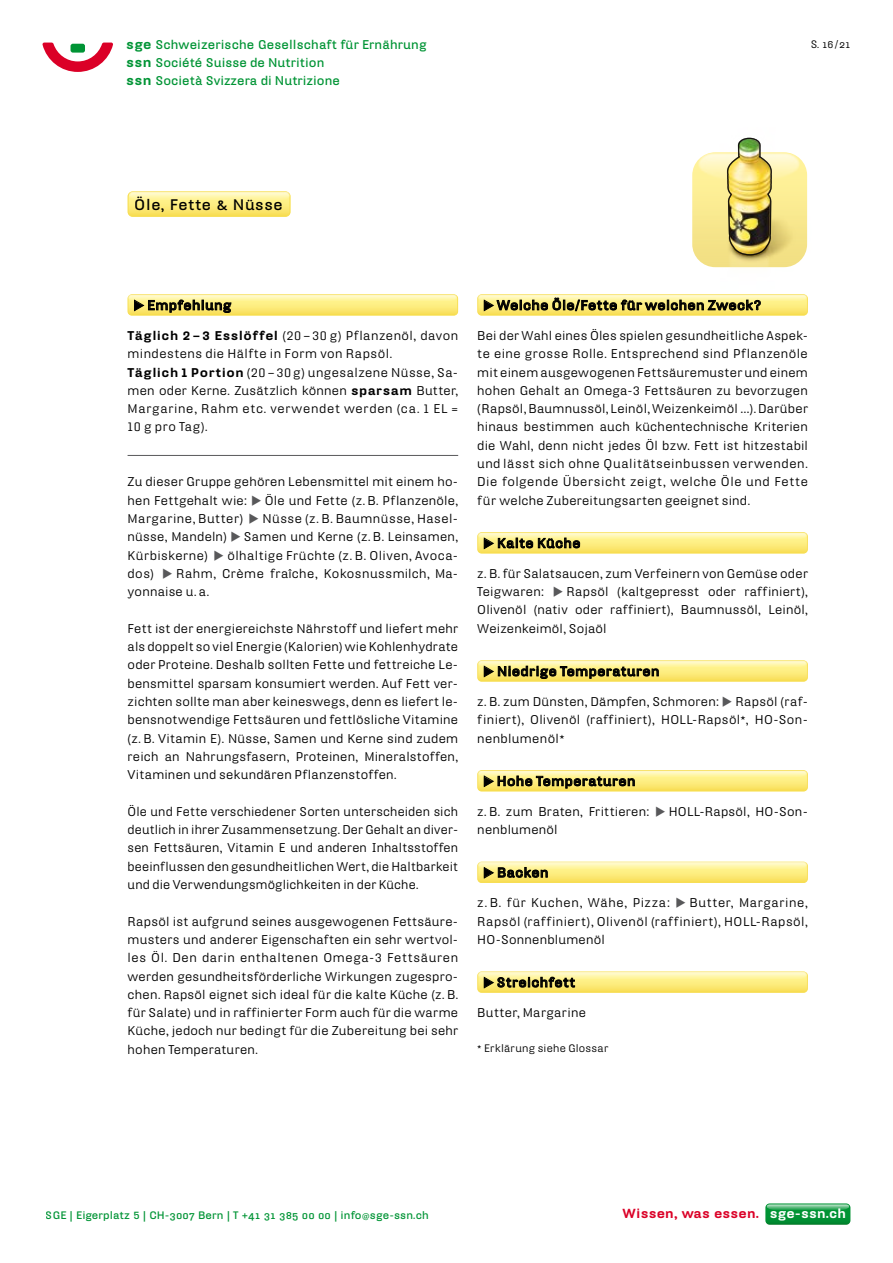
<style>
.page{position:relative;width:893px;height:1263px;background:#fff}
.page>*{position:absolute;margin:0;border:0;box-sizing:border-box;transform-origin:0 0}
.t1{font:700 14.85px "Hydra Text";letter-spacing:.03em;color:#000}
.t2{font:700 13.05px "Hydra Text";letter-spacing:.035em;color:#000}
.t3{font:900 12.75px "Hydra Text";letter-spacing:.01em;color:#db0027}
.t4{font:12.3px/18.3px "Hydra Text";letter-spacing:.025em;color:#000;text-align:justify}
.t5{font:700 12.3px/18px "Hydra Text";letter-spacing:.005em;color:#009435}
.t6{font:700 10.5px "Hydra Text";letter-spacing:.01em;color:#009435}
.t7{font:10.5px "Hydra Text";letter-spacing:.025em;color:#000}
.t8{font:10.5px "Hydra Text Regular Expert";color:#000}
.s1{font-weight:900;font-size:13.05px}
.s2{font-family:"Hydra Text"}
.s3{font-weight:900}
.s4{color:#58585a}
.s5{font-family:"Hydra Text Bold Expert";font-weight:400}
.s6{font-weight:400}
.s7{color:#fff}
</style>
<div class="page">
<svg style="left:43px;top:43px;width:70px;height:29px"></svg>
<svg style="left:765px;top:1203px;width:85px;height:22px;background:#249f4f"></svg>
<img style="left:713px;top:137px;width:95px;height:131px">
<img style="left:692px;top:138px;width:115px;height:129px">
<svg style="left:128px;top:294px;width:330px;height:22px;background:#ecdd7e"></svg>
<hr style="left:128px;top:455px;width:330px;height:1px;background:#58585a">
<svg style="left:477px;top:294px;width:331px;height:22px;background:#cfc270"></svg>
<svg style="left:477px;top:532px;width:331px;height:21px;background:#ecdd7e"></svg>
<svg style="left:477px;top:660px;width:331px;height:22px;background:#dfd278"></svg>
<svg style="left:477px;top:770px;width:331px;height:21px;background:#e3d579"></svg>
<svg style="left:477px;top:862px;width:331px;height:21px;background:#f1e282"></svg>
<svg style="left:477px;top:971px;width:331px;height:22px;background:#eddf81"></svg>
<svg style="left:128px;top:191px;width:163px;height:26px;background:#fbe876"></svg>
<img style="left:129px;top:192px;width:160px;height:7px">
<p class="t5" style="left:126px;top:35px;width:302px"><span class="s1">sge</span> Schweizerische Gesellschaft für Ernährung <span class="s1">ssn</span> Société Suisse de Nutrition<br><span class="s1">ssn</span> Società Svizzera di Nutrizione</p>
<p class="t8" style="left:810px;top:38px;width:41px"><span class="s2">S.</span> 16 <span class="s2">/</span> 21</p>
<p class="t1" style="left:135px;top:195px;width:149px">Öle, Fette &amp; Nüsse</p>
<p class="t2" style="left:134px;top:297px;width:99px">◆ Empfehlung</p>
<p class="t4" style="left:128px;top:326px;width:332px;text-align:left"><span class="s3">Täglich 2–3 Esslöffel</span> (20–30 g) Pflanzenöl, davon mindestens die Hälfte in Form von Rapsöl.<br><span class="s3">Täglich 1 Portion</span> (20–30 g) ungesalzene Nüsse, Sa&shy;men oder Kerne. Zusätzlich können <span class="s3">sparsam</span> Butter, Margarine, Rahm etc. verwendet werden (ca. 1 EL = 10 g pro Tag).</p>
<p class="t4" style="left:128px;top:472px;width:332px">Zu dieser Gruppe gehören Lebensmittel mit einem ho&shy;hen Fettgehalt wie: <span class="s4">◆</span> Öle und Fette (z. B. Pflanzenöle, Margarine, Butter) <span class="s4">◆</span> Nüsse (z. B. Baumnüsse, Hasel&shy;nüsse, Mandeln) <span class="s4">◆</span> Samen und Kerne (z. B. Leinsamen, Kürbiskerne) <span class="s4">◆</span> ölhaltige Früchte (z. B. Oliven, Avoca&shy;dos) <span class="s4">◆</span> Rahm, Crème fraîche, Kokosnussmilch, Ma&shy;yonnaise u. a.</p>
<p class="t4" style="left:128px;top:619px;width:332px">Fett ist der energiereichste Nährstoff und liefert mehr als doppelt so viel Energie (Kalorien) wie Kohlenhydrate oder Proteine. Deshalb sollten Fette und fettreiche Le&shy;bensmittel sparsam konsumiert werden. Auf Fett ver&shy;zichten sollte man aber keineswegs, denn es liefert le&shy;bensnotwendige Fettsäuren und fettlösliche Vitamine (z. B. Vitamin E). Nüsse, Samen und Kerne sind zudem reich an Nahrungsfasern, Proteinen, Mineralstoffen, Vitaminen und sekundären Pflanzenstoffen.</p>
<p class="t4" style="left:128px;top:802px;width:332px">Öle und Fette verschiedener Sorten unterscheiden sich deutlich in ihrer Zusammensetzung. Der Gehalt an diver&shy;sen Fettsäuren, Vitamin E und anderen Inhaltsstoffen beeinflussen den gesundheitlichen Wert, die Haltbarkeit und die Verwendungsmöglichkeiten in der Küche.</p>
<p class="t4" style="left:128px;top:912px;width:332px">Rapsöl ist aufgrund seines ausgewogenen Fettsäure&shy;musters und anderer Eigenschaften ein sehr wertvol&shy;les Öl. Den darin enthaltenen Omega-3 Fettsäuren werden gesundheitsförderliche Wirkungen zugespro&shy;chen. Rapsöl eignet sich ideal für die kalte Küche (z. B. für Salate) und in raffinierter Form auch für die warme Küche, jedoch nur bedingt für die Zubereitung bei sehr hohen Temperaturen.</p>
<p class="t2" style="left:483px;top:297px;width:280px">◆ Welche Öle/Fette für welchen Zweck?</p>
<p class="t4" style="left:477px;top:326px;width:332px">Bei der Wahl eines Öles spielen gesundheitliche Aspek&shy;te eine grosse Rolle. Entsprechend sind Pflanzenöle mit einem ausgewogenen Fettsäuremuster und einem hohen Gehalt an Omega-3 Fettsäuren zu bevorzugen (Rapsöl, Baumnussöl, Leinöl, Weizenkeimöl …). Darüber hinaus bestimmen auch küchentechnische Kriterien die Wahl, denn nicht jedes Öl bzw. Fett ist hitzestabil und lässt sich ohne Qualitätseinbussen verwenden.<br>Die folgende Übersicht zeigt, welche Öle und Fette für welche Zubereitungsarten geeignet sind.</p>
<p class="t2" style="left:483px;top:535px;width:99px">◆ Kalte Küche</p>
<p class="t4" style="left:477px;top:564px;width:332px">z. B. für Salatsaucen, zum Verfeinern von Gemüse oder Teigwaren: <span class="s4">◆</span> Rapsöl (kaltgepresst oder raffiniert), Olivenöl (nativ oder raffiniert), Baumnussöl, Leinöl, Weizenkeimöl, Sojaöl</p>
<p class="t2" style="left:483px;top:663px;width:178px">◆ Niedrige Temperaturen</p>
<p class="t4" style="left:477px;top:692px;width:332px">z. B. zum Dünsten, Dämpfen, Schmoren: <span class="s4">◆</span> Rapsöl (raf&shy;finiert), Olivenöl (raffiniert), HOLL-Rapsöl*, HO-Son&shy;nenblumenöl*</p>
<p class="t2" style="left:483px;top:772px;width:154px">◆ Hohe Temperaturen</p>
<p class="t4" style="left:477px;top:802px;width:332px">z. B. zum Braten, Frittieren: <span class="s4">◆</span> HOLL-Rapsöl, HO-Son&shy;nenblumenöl</p>
<p class="t2" style="left:483px;top:864px;width:67px">◆ Backen</p>
<p class="t4" style="left:477px;top:893px;width:332px">z. B. für Kuchen, Wähe, Pizza: <span class="s4">◆</span> Butter, Margarine, Rapsöl (raffiniert), Olivenöl (raffiniert), HOLL-Rapsöl, HO-Sonnenblumenöl</p>
<p class="t2" style="left:483px;top:974px;width:93px">◆ Streichfett</p>
<p class="t4" style="left:477px;top:1003px;width:110px">Butter, Margarine</p>
<p class="t7" style="left:477px;top:1041px;width:133px">* Erklärung siehe Glossar</p>
<p class="t6" style="left:46px;top:1208px;width:385px">SGE | Eigerplatz 5 | CH-<span class="s5">3007</span> Bern | T +<span class="s5">41 31 385 00 00</span> | info<span class="s6">@</span>sge-ssn.ch</p>
<p class="t3" style="left:623px;top:1205px;width:225px">Wissen, was essen. <span class="s7">sge-ssn.ch</span></p>
</div>
